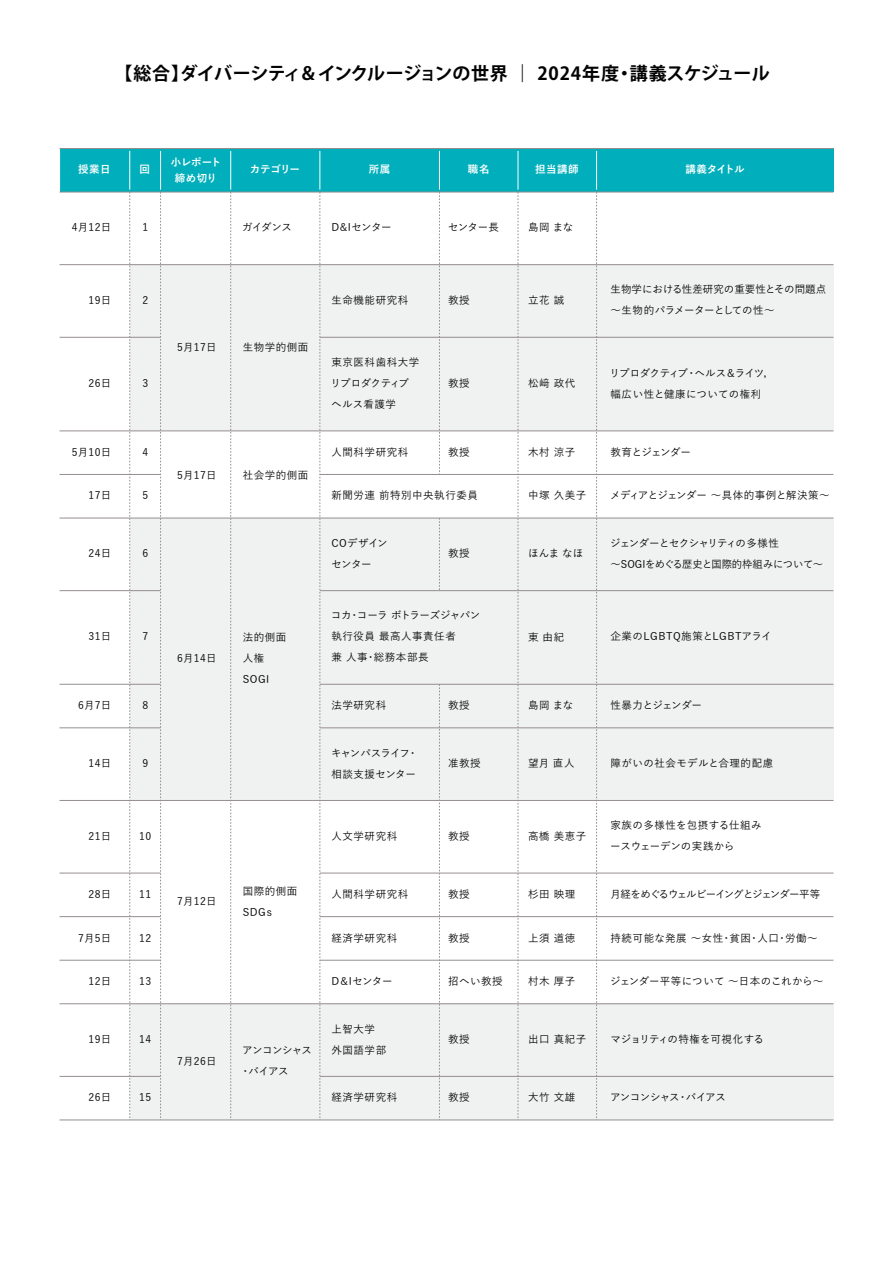
<style>
.page{position:relative;width:893px;height:1263px;background:#fff}
.page>*{position:absolute;margin:0;border:0;box-sizing:border-box;transform-origin:0 0}
.t1{font:700 18px "Koz Go Pr 6 N";letter-spacing:-.02em;color:#030303}
.t2{font:500 10.5px/21px "Yu Go";letter-spacing:.03em;color:#030303}
.t3{font:500 10.5px/21px "Yu Go";letter-spacing:.05em;color:#030303}
.t4{font:500 10.5px/21px "Yu Go";letter-spacing:-.045em;color:#030303}
.t5{font:500 10.5px/21px "Yu Go";letter-spacing:-.005em;color:#030303}
.t6{font:500 10.5px/21px "Yu Go";letter-spacing:-.04em;color:#030303}
.t7{font:500 10.5px "Yu Go";letter-spacing:.005em;color:#030303}
.t8{font:700 10.5px/16.5px "Yu Go";letter-spacing:-.015em;color:#fff;text-align:center}
.t9{font:500 10.5px/21px "Yu Go";color:#030303}
.t10{font:500 10.5px/21px "Yu Go";letter-spacing:-.05em;color:#030303}
.t11{font:500 10.5px "Yu Go";letter-spacing:-.095em;color:#030303}
.t12{font:500 10.5px "Yu Go";letter-spacing:-.035em;color:#030303}
</style>
<div class="page">
<div style="left:130px;top:265px;width:703px;height:166px;background:#f0f1f1"></div>
<div style="left:130px;top:518px;width:703px;height:282px;background:#f0f1f1"></div>
<div style="left:130px;top:1004px;width:703px;height:116px;background:#f0f1f1"></div>
<div style="left:60px;top:148px;width:773px;height:44px;background:#00afbb"></div>
<hr style="left:60px;top:148px;width:773px;height:1px;background:#958f8e">
<hr style="left:60px;top:192px;width:773px;height:1px;background:#958f8e">
<hr style="left:60px;top:264px;width:773px;height:1px;background:#958f8e">
<hr style="left:60px;top:430px;width:773px;height:1px;background:#958f8e">
<hr style="left:320px;top:727px;width:513px;height:1px;background:#958f8e">
<hr style="left:60px;top:800px;width:773px;height:1px;background:#958f8e">
<hr style="left:60px;top:1003px;width:773px;height:1px;background:#958f8e">
<hr style="left:60px;top:1119px;width:773px;height:1px;background:#958f8e">
<svg style="left:129px;top:192px;width:1px;height:928px"></svg>
<svg style="left:160px;top:193px;width:1px;height:927px"></svg>
<svg style="left:230px;top:192px;width:1px;height:928px"></svg>
<svg style="left:319px;top:192px;width:1px;height:928px"></svg>
<svg style="left:439px;top:193px;width:1px;height:281px"></svg>
<svg style="left:439px;top:685px;width:1px;height:435px"></svg>
<svg style="left:518px;top:192px;width:1px;height:928px"></svg>
<hr style="left:60px;top:337px;width:101px;height:1px;background:#958f8e">
<hr style="left:320px;top:337px;width:513px;height:1px;background:#958f8e">
<hr style="left:60px;top:474px;width:101px;height:1px;background:#958f8e">
<hr style="left:320px;top:474px;width:513px;height:1px;background:#958f8e">
<hr style="left:60px;top:590px;width:101px;height:1px;background:#958f8e">
<hr style="left:60px;top:518px;width:773px;height:1px;background:#958f8e">
<hr style="left:60px;top:684px;width:101px;height:1px;background:#958f8e">
<hr style="left:320px;top:590px;width:513px;height:1px;background:#958f8e">
<hr style="left:60px;top:727px;width:101px;height:1px;background:#958f8e">
<hr style="left:320px;top:684px;width:513px;height:1px;background:#958f8e">
<hr style="left:60px;top:873px;width:101px;height:1px;background:#958f8e">
<hr style="left:320px;top:873px;width:513px;height:1px;background:#958f8e">
<hr style="left:60px;top:916px;width:101px;height:1px;background:#958f8e">
<hr style="left:320px;top:916px;width:513px;height:1px;background:#958f8e">
<hr style="left:60px;top:960px;width:101px;height:1px;background:#958f8e">
<hr style="left:320px;top:960px;width:513px;height:1px;background:#958f8e">
<hr style="left:60px;top:1076px;width:101px;height:1px;background:#958f8e">
<hr style="left:320px;top:1076px;width:513px;height:1px;background:#958f8e">
<hr style="left:129px;top:151px;width:1px;height:39px;background:#fff">
<hr style="left:160px;top:151px;width:1px;height:39px;background:#fff">
<hr style="left:319px;top:151px;width:1px;height:39px;background:#fff">
<hr style="left:439px;top:151px;width:1px;height:39px;background:#fff">
<hr style="left:518px;top:151px;width:1px;height:39px;background:#fff">
<hr style="left:230px;top:151px;width:1px;height:39px;background:#fff">
<svg style="left:596px;top:193px;width:1px;height:927px"></svg>
<hr style="left:596px;top:151px;width:1px;height:39px;background:#fff">
<svg style="left:439px;top:519px;width:1px;height:72px"></svg>
<h1 class="t1" style="left:114px;top:63px;width:657px">【総合】ダイバーシティ＆インクルージョンの世界 ｜ 2024年度・講義スケジュール</h1>
<p class="t8" style="left:78px;top:161px;width:34px">授業日</p>
<p class="t8" style="left:171px;top:154px;width:52px">小レポート締め切り</p>
<p class="t8" style="left:140px;top:161px;width:12px">回</p>
<p class="t8" style="left:250px;top:161px;width:52px">カテゴリー</p>
<p class="t8" style="left:369px;top:161px;width:23px">所属</p>
<p class="t8" style="left:468px;top:161px;width:23px">職名</p>
<p class="t8" style="left:535px;top:161px;width:45px">担当講師</p>
<p class="t8" style="left:685px;top:161px;width:61px">講義タイトル</p>
<p class="t2" style="left:72px;top:216px;width:41px">4月12日</p>
<p class="t2" style="left:142px;top:216px;width:7px">1</p>
<p class="t2" style="left:242px;top:216px;width:51px">ガイダンス</p>
<p class="t2" style="left:332px;top:216px;width:62px">D&amp;Iセンター</p>
<p class="t2" style="left:448px;top:216px;width:52px">センター長</p>
<p class="t2" style="left:528px;top:216px;width:47px">島岡 まな</p>
<p class="t2" style="left:88px;top:288px;width:25px">19日</p>
<p class="t2" style="left:142px;top:288px;width:7px">2</p>
<p class="t3" style="left:332px;top:288px;width:78px">生命機能研究科</p>
<p class="t2" style="left:448px;top:288px;width:23px">教授</p>
<p class="t2" style="left:528px;top:288px;width:38px">立花 誠</p>
<p class="t5" style="left:611px;top:278px;width:217px">生物学における性差研究の重要性とその問題点～生物的パラメーターとしての性～</p>
<p class="t2" style="left:177px;top:335px;width:41px">5月17日</p>
<p class="t2" style="left:243px;top:335px;width:67px">生物学的側面</p>
<p class="t2" style="left:88px;top:371px;width:25px">26日</p>
<p class="t2" style="left:72px;top:440px;width:41px">5月10日</p>
<p class="t2" style="left:88px;top:484px;width:25px">17日</p>
<p class="t2" style="left:88px;top:542px;width:25px">24日</p>
<p class="t2" style="left:142px;top:371px;width:7px">3</p>
<p class="t2" style="left:142px;top:440px;width:7px">4</p>
<p class="t2" style="left:142px;top:484px;width:7px">5</p>
<p class="t2" style="left:142px;top:542px;width:7px">6</p>
<p class="t2" style="left:177px;top:463px;width:41px">5月17日</p>
<p class="t2" style="left:243px;top:463px;width:67px">社会学的側面</p>
<p class="t2" style="left:331px;top:350px;width:90px">東京医科歯科大学リプロダクティブヘルス看護学</p>
<p class="t3" style="left:332px;top:440px;width:78px">人間科学研究科</p>
<p class="t3" style="left:332px;top:484px;width:148px">新聞労連 前特別中央執行委員</p>
<p class="t6" style="left:332px;top:531px;width:58px">COデザインセンター</p>
<p class="t2" style="left:448px;top:371px;width:23px">教授</p>
<p class="t2" style="left:448px;top:440px;width:23px">教授</p>
<p class="t2" style="left:448px;top:542px;width:23px">教授</p>
<p class="t2" style="left:528px;top:371px;width:49px">松﨑 政代</p>
<p class="t2" style="left:528px;top:440px;width:49px">木村 涼子</p>
<p class="t2" style="left:528px;top:484px;width:60px">中塚 久美子</p>
<p class="t2" style="left:528px;top:542px;width:57px">ほんま なほ</p>
<p class="t9" style="left:610px;top:361px;width:166px">リプロダクティブ・ヘルス＆ライツ，幅広い性と健康についての権利</p>
<p class="t4" style="left:611px;top:440px;width:82px">教育とジェンダー</p>
<p class="t12" style="left:610px;top:486px;width:221px">メディアとジェンダー ～具体的事例と解決策～</p>
<p class="t4" style="left:610px;top:531px;width:214px">ジェンダーとセクシャリティの多様性<br>～SOGIをめぐる歴史と国際的枠組みについて～</p>
<p class="t2" style="left:88px;top:625px;width:25px">31日</p>
<p class="t2" style="left:78px;top:693px;width:35px">6月7日</p>
<p class="t2" style="left:142px;top:625px;width:7px">7</p>
<p class="t2" style="left:142px;top:693px;width:7px">8</p>
<p class="t2" style="left:177px;top:646px;width:41px">6月14日</p>
<p class="t3" style="left:243px;top:626px;width:45px">法的側面人権<br>SOGI</p>
<p class="t3" style="left:331px;top:604px;width:151px">コカ・コーラ ボトラーズジャパン執行役員 最高人事責任者<br>兼 人事・総務本部長</p>
<p class="t2" style="left:332px;top:693px;width:56px">法学研究科</p>
<p class="t2" style="left:448px;top:693px;width:23px">教授</p>
<p class="t2" style="left:528px;top:625px;width:38px">東 由紀</p>
<p class="t2" style="left:528px;top:693px;width:47px">島岡 まな</p>
<p class="t2" style="left:611px;top:625px;width:163px">企業のLGBTQ施策とLGBTアライ</p>
<p class="t6" style="left:611px;top:693px;width:93px">性暴力とジェンダー</p>
<p class="t2" style="left:88px;top:751px;width:25px">14日</p>
<p class="t2" style="left:142px;top:751px;width:7px">9</p>
<p class="t6" style="left:331px;top:741px;width:88px">キャンパスライフ・相談支援センター</p>
<p class="t2" style="left:448px;top:751px;width:34px">准教授</p>
<p class="t2" style="left:528px;top:751px;width:48px">望月 直人</p>
<p class="t2" style="left:611px;top:751px;width:164px">障がいの社会モデルと合理的配慮</p>
<p class="t2" style="left:88px;top:824px;width:25px">21日</p>
<p class="t2" style="left:139px;top:824px;width:14px">10</p>
<p class="t2" style="left:332px;top:824px;width:67px">人文学研究科</p>
<p class="t2" style="left:88px;top:882px;width:25px">28日</p>
<p class="t2" style="left:78px;top:926px;width:35px">7月5日</p>
<p class="t2" style="left:88px;top:969px;width:25px">12日</p>
<p class="t2" style="left:88px;top:1027px;width:25px">19日</p>
<p class="t2" style="left:88px;top:1085px;width:25px">26日</p>
<p class="t2" style="left:139px;top:882px;width:14px">11</p>
<p class="t2" style="left:139px;top:926px;width:14px">12</p>
<p class="t2" style="left:139px;top:969px;width:14px">13</p>
<p class="t2" style="left:139px;top:1027px;width:14px">14</p>
<p class="t2" style="left:139px;top:1085px;width:14px">15</p>
<p class="t2" style="left:177px;top:889px;width:41px">7月12日</p>
<p class="t2" style="left:177px;top:1049px;width:41px">7月26日</p>
<p class="t3" style="left:243px;top:879px;width:56px">国際的側面<br>SDGｓ</p>
<p class="t10" style="left:240px;top:1039px;width:73px">アンコンシャス・バイアス</p>
<p class="t3" style="left:332px;top:882px;width:78px">人間科学研究科</p>
<p class="t2" style="left:332px;top:926px;width:67px">経済学研究科</p>
<p class="t2" style="left:332px;top:969px;width:63px">D＆Iセンター</p>
<p class="t3" style="left:332px;top:1017px;width:56px">上智大学外国語学部</p>
<p class="t2" style="left:332px;top:1085px;width:67px">経済学研究科</p>
<p class="t2" style="left:448px;top:824px;width:23px">教授</p>
<p class="t2" style="left:448px;top:882px;width:23px">教授</p>
<p class="t2" style="left:448px;top:926px;width:23px">教授</p>
<p class="t2" style="left:448px;top:969px;width:56px">招へい教授</p>
<p class="t2" style="left:528px;top:824px;width:60px">高橋 美恵子</p>
<p class="t2" style="left:528px;top:882px;width:49px">杉田 映理</p>
<p class="t2" style="left:528px;top:926px;width:49px">上須 道徳</p>
<p class="t2" style="left:528px;top:969px;width:49px">村木 厚子</p>
<p class="t2" style="left:610px;top:814px;width:153px">家族の多様性を包摂する仕組みースウェーデンの実践から</p>
<p class="t11" style="left:610px;top:884px;width:211px">月経をめぐるウェルビーイングとジェンダー平等</p>
<p class="t3" style="left:611px;top:926px;width:209px">持続可能な発展 ～女性・貧困・人口・労働～</p>
<p class="t7" style="left:610px;top:971px;width:215px">ジェンダー平等について ～日本のこれから～</p>
<p class="t2" style="left:448px;top:1027px;width:23px">教授</p>
<p class="t2" style="left:528px;top:1027px;width:60px">出口 真紀子</p>
<p class="t7" style="left:610px;top:1029px;width:155px">マジョリティの特権を可視化する</p>
<p class="t2" style="left:448px;top:1085px;width:23px">教授</p>
<p class="t2" style="left:528px;top:1085px;width:49px">大竹 文雄</p>
<p class="t10" style="left:610px;top:1085px;width:118px">アンコンシャス・バイアス</p>
</div>
